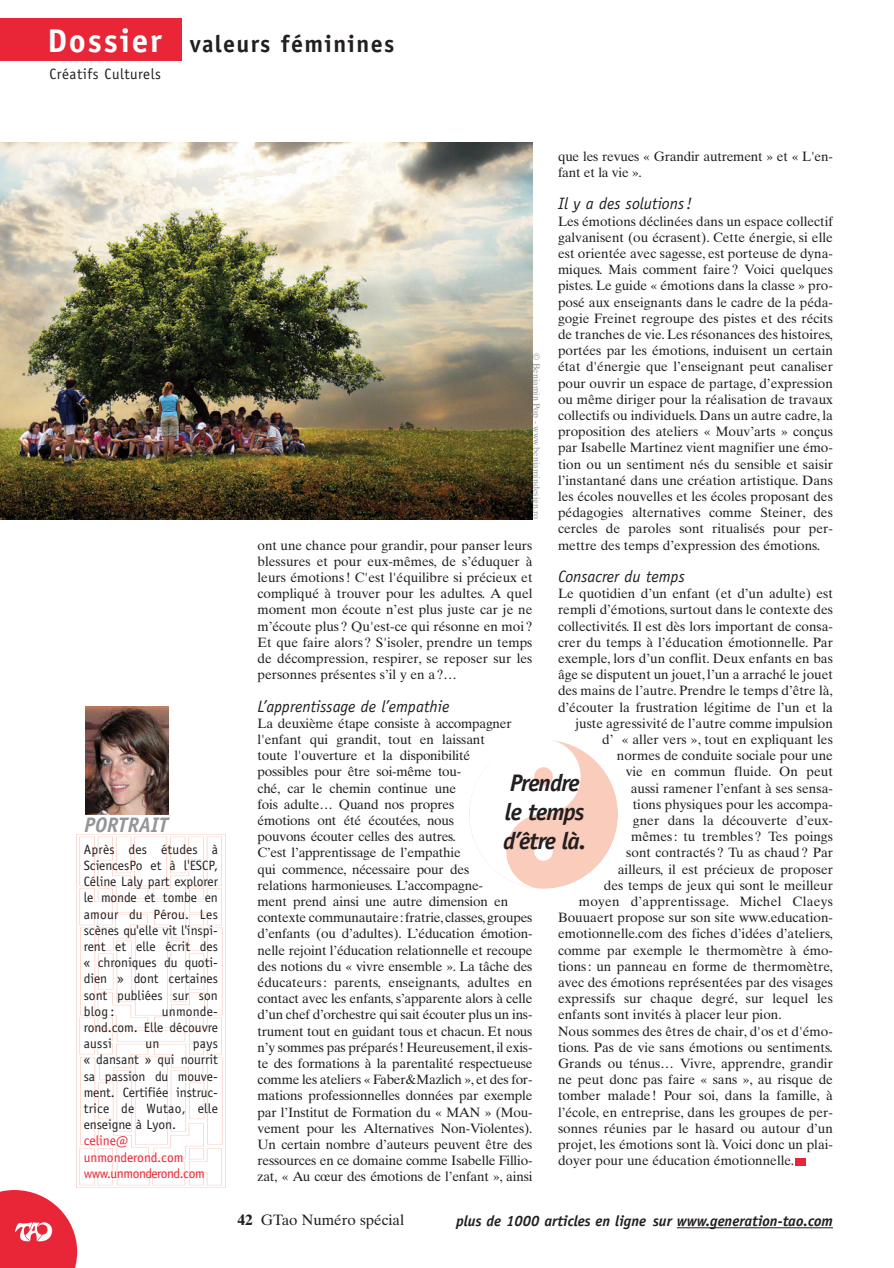
<style>
.page{position:relative;width:894px;height:1268px;background:#fff}
.page>*{position:absolute;margin:0;border:0;box-sizing:border-box;transform-origin:0 0}
.t1{font:700 24px "Officina Sans";letter-spacing:.055em;color:#231f20}
.t2{font:italic 700 24px/28.8px "Officina Sans";letter-spacing:-.04em;color:#231f20}
.t3{font:italic 700 21px "Officina Sans";color:#939598}
.t4{font:italic 16.5px "Officina Sans";color:#231f20}
.t5{font:italic 700 15px "Officina Sans";color:#231f20}
.t6{font:15px "Times Ten";color:#231f20}
.t7{font:15px "Officina Sans";letter-spacing:.035em;color:#231f20}
.t8{font:13.5px/16.2px "Times Ten";color:#231f20;text-align:justify}
.t9{font:13.5px/16.2px "Officina Sans";color:#231f20;text-align:justify}
.t10{font:13.5px/16.2px "Officina Sans";letter-spacing:-.02em;color:#e92638}
.t11{font:13.5px "Times Ten";letter-spacing:.02em;color:#231f20}
.t12{font:9px "Times Ten";color:#939598}
.s1{font-size:33px;color:#fff}
.s2{font-weight:700}
</style>
<div class="page">
<svg style="left:0;top:1190px;width:77px;height:78px"></svg>
<hr style="left:677px;top:1227px;width:156px;height:1px;background:#231f20">
<div style="left:0;top:18px;width:181px;height:42px;background:#e92638"></div>
<div style="left:795px;top:1158px;width:11px;height:7px;background:#e92638"></div>
<img style="left:0;top:143px;width:532px;height:376px">
<img style="left:469px;top:740px;width:149px;height:149px;border-radius:50%">
<img style="left:76px;top:834px;width:149px;height:353px">
<img style="left:86px;top:707px;width:82px;height:107px">
<h1 class="t1" style="left:48px;top:35px;width:348px"><span class="s1">Dossier</span> valeurs féminines</h1>
<p class="t7" style="left:49px;top:68px;width:113px">Créatifs Culturels</p>
<h2 class="t3" style="left:84px;top:817px;width:86px">PORTRAIT</h2>
<p class="t9" style="left:84px;top:842px;width:136px">Après des études à SciencesPo et à l'ESCP, Céline Laly part explorer le monde et tombe en amour du Pérou. Les scènes qu'elle vit l'inspi&shy;rent et elle écrit des « chroniques du quoti&shy;dien » dont certaines sont publiées sur son blog :</p>
<p class="t9" style="left:84px;top:1004px;width:136px;text-indent:78px">unmonde&shy;rond.com. Elle découvre aussi</p>
<p class="t9" style="left:84px;top:1037px;width:136px;text-indent:109px">pays « dansant » qui nourrit sa passion du mouve&shy;ment. Certifiée instruc&shy;trice de Wutao, elle enseigne à Lyon.</p>
<p class="t10" style="left:84px;top:1134px;width:123px">celine@ unmonderond.com www.unmonderond.com</p>
<p class="t9" style="left:145px;top:1037px;width:16px">un</p>
<p class="t8" style="left:558px;top:149px;width:276px">que les revues « Grandir autrement » et « L'en&shy;fant et la vie ».</p>
<p class="t4" style="left:558px;top:197px;width:135px">Il y a des solutions!</p>
<p class="t8" style="left:558px;top:214px;width:276px">Les émotions déclinées dans un espace collectif galvanisent (ou écrasent). Cette énergie, si elle est orientée avec sagesse, est porteuse de dyna&shy;miques. Mais comment faire ? Voici quelques pistes. Le guide « émotions dans la classe » pro&shy;posé aux enseignants dans le cadre de la péda&shy;gogie Freinet regroupe des pistes et des récits de tranches de vie. Les résonances des histoires, portées par les émotions, induisent un certain état d'énergie que l’enseignant peut canaliser pour ouvrir un espace de partage, d’expression ou même diriger pour la réalisation de travaux collectifs ou individuels. Dans un autre cadre, la proposition des ateliers « Mouv’arts » conçus par Isabelle Martinez vient magnifier une émo&shy;tion ou un sentiment nés du sensible et saisir l’instantané dans une création artistique. Dans les écoles nouvelles et les écoles proposant des pédagogies alternatives comme Steiner, des cercles de paroles sont ritualisés pour per&shy;mettre des temps d’expression des émotions.</p>
<p class="t4" style="left:558px;top:570px;width:128px">Consacrer du temps</p>
<p class="t8" style="left:558px;top:587px;width:276px">Le quotidien d’un enfant (et d’un adulte) est</p>
<p class="t8" style="left:558px;top:603px;width:276px">rempli d’émotions, surtout dans le contexte des</p>
<p class="t8" style="left:558px;top:619px;width:276px">collectivités. Il est dès lors important de consa-</p>
<p class="t8" style="left:558px;top:635px;width:276px">crer du temps à l’éducation émotionnelle. Par</p>
<p class="t8" style="left:558px;top:652px;width:276px">exemple, lors d’un conflit. Deux enfants en bas</p>
<p class="t8" style="left:558px;top:668px;width:276px">âge se disputent un jouet, l’un a arraché le jouet</p>
<p class="t8" style="left:558px;top:684px;width:276px">des mains de l’autre. Prendre le temps d’être là,</p>
<p class="t8" style="left:558px;top:700px;width:276px">d’écouter la frustration légitime de l’un et la</p>
<p class="t8" style="left:575px;top:716px;width:259px">juste agressivité de l’autre comme impulsion</p>
<p class="t8" style="left:602px;top:733px;width:232px">d’ « aller vers », tout en expliquant les</p>
<p class="t8" style="left:617px;top:749px;width:218px">normes de conduite sociale pour une</p>
<p class="t8" style="left:625px;top:765px;width:209px">vie en commun fluide. On peut</p>
<p class="t8" style="left:631px;top:781px;width:204px">aussi ramener l’enfant à ses sensa-</p>
<p class="t8" style="left:633px;top:797px;width:202px">tions physiques pour les accompa-</p>
<p class="t8" style="left:633px;top:814px;width:202px">gner dans la découverte d’eux-</p>
<p class="t8" style="left:631px;top:830px;width:203px">mêmes : tu trembles ? Tes poings</p>
<p class="t8" style="left:626px;top:846px;width:208px">sont contractés ? Tu as chaud ? Par</p>
<p class="t8" style="left:618px;top:862px;width:217px">ailleurs, il est précieux de proposer</p>
<p class="t8" style="left:604px;top:878px;width:230px">des temps de jeux qui sont le meilleur</p>
<p class="t11" style="left:579px;top:896px;width:256px">moyen d’apprentissage. Michel Claeys</p>
<p class="t8" style="left:558px;top:911px;width:276px">Bouuaert propose sur son site www.education-</p>
<p class="t8" style="left:558px;top:927px;width:276px">emotionnelle.com des fiches d’idées d’ateliers,</p>
<p class="t8" style="left:558px;top:943px;width:276px">comme par exemple le thermomètre à émo-</p>
<p class="t8" style="left:558px;top:959px;width:276px">tions : un panneau en forme de thermomètre,</p>
<p class="t8" style="left:558px;top:976px;width:276px">avec des émotions représentées par des visages</p>
<p class="t8" style="left:558px;top:992px;width:276px">expressifs sur chaque degré, sur lequel les</p>
<p class="t8" style="left:558px;top:1008px;width:225px">enfants sont invités à placer leur pion.</p>
<p class="t8" style="left:558px;top:1024px;width:276px">Nous sommes des êtres de chair, d'os et d'émo-</p>
<p class="t8" style="left:558px;top:1040px;width:276px">tions. Pas de vie sans émotions ou sentiments.</p>
<p class="t8" style="left:558px;top:1057px;width:276px">Grands ou ténus… Vivre, apprendre, grandir</p>
<p class="t8" style="left:558px;top:1073px;width:276px">ne peut donc pas faire « sans », au risque de</p>
<p class="t8" style="left:558px;top:1089px;width:276px">tomber malade ! Pour soi, dans la famille, à</p>
<p class="t8" style="left:558px;top:1105px;width:276px">l’école, en entreprise, dans les groupes de per-</p>
<p class="t8" style="left:558px;top:1121px;width:276px">sonnes réunies par le hasard ou autour d’un</p>
<p class="t8" style="left:558px;top:1138px;width:276px">projet, les émotions sont là. Voici donc un plai-</p>
<p class="t8" style="left:558px;top:1154px;width:238px">doyer pour une éducation émotionnelle.</p>
<p class="t12" style="left:540px;top:353px;width:168px;rotate:90deg">© Beniamin Pop - www.benjamindesign.ro</p>
<p class="t8" style="left:257px;top:538px;width:276px">ont une chance pour grandir, pour panser leurs blessures et pour eux-mêmes, de s’éduquer à leurs émotions ! C'est l'équilibre si précieux et compliqué à trouver pour les adultes. A quel moment mon écoute n’est plus juste car je ne m’écoute plus ? Qu'est-ce qui résonne en moi ?<br>Et que faire alors ? S'isoler, prendre un temps de décompression, respirer, se reposer sur les personnes présentes s’il y en a ?…</p>
<p class="t4" style="left:257px;top:700px;width:193px">L’apprentissage de l’empathie</p>
<p class="t8" style="left:257px;top:716px;width:276px;text-align:left">La deuxième étape consiste à accompagner l'enfant qui grandit, tout en laissant<br>toute l'ouverture et la disponibilité<br>possibles pour être soi-même tou-<br>ché, car le chemin continue une<br>fois adulte… Quand nos propres<br>émotions ont été écoutées, nous<br>pouvons écouter celles des autres.<br>C’est l’apprentissage de l’empathie<br>qui commence, nécessaire pour des<br>relations harmonieuses. L’accompagne-<br>ment prend ainsi une autre dimension en contexte communautaire: fratrie, classes, groupes d’enfants (ou d’adultes). L’éducation émotion&shy;nelle rejoint l’éducation relationnelle et recoupe des notions du « vivre ensemble ». La tâche des éducateurs : parents, enseignants, adultes en contact avec les enfants, s’apparente alors à celle d’un chef d’orchestre qui sait écouter plus un ins&shy;trument tout en guidant tous et chacun. Et nous n’y sommes pas préparés! Heureusement, il exis&shy;te des formations à la parentalité respectueuse comme les ateliers « Faber&amp;Mazlich », et des for&shy;mations professionnelles données par exemple par l’Institut de Formation du « MAN » (Mou&shy;vement pour les Alternatives Non-Violentes).<br>Un certain nombre d’auteurs peuvent être des ressources en ce domaine comme Isabelle Fillio&shy;zat, « Au cœur des émotions de l’enfant », ainsi</p>
<h1 class="t2" style="left:503px;top:771px;width:84px">Prendre le temps d’être là.</h1>
<p class="t6" style="left:237px;top:1214px;width:168px"><span class="s2">42</span> GTao Numéro spécial</p>
<p class="t5" style="left:456px;top:1215px;width:378px">plus de 1000 articles en ligne sur www.generation-tao.com</p>
</div>
